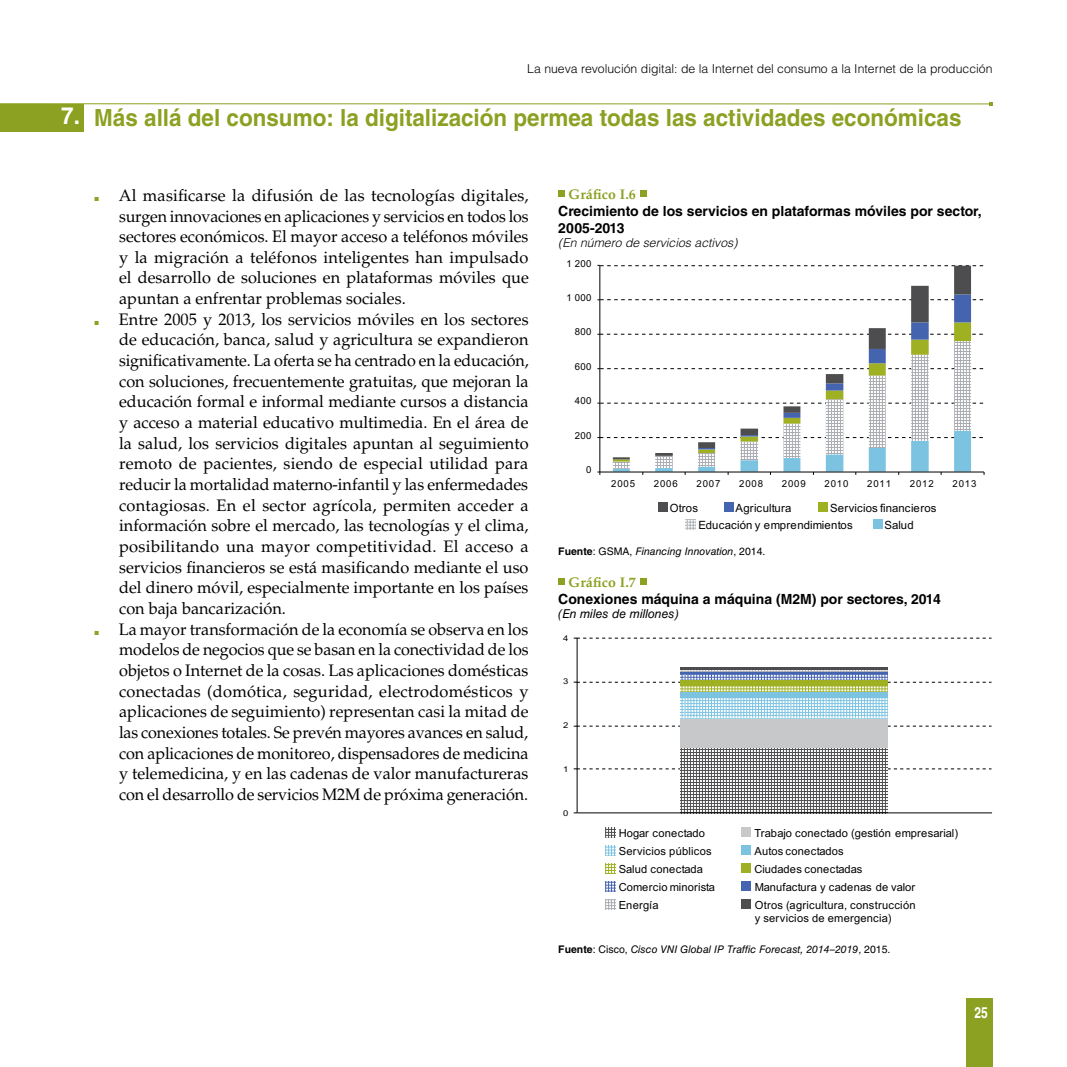
<style>
.page{position:relative;width:1067px;height:1067px;background:#fff}
.page>*{position:absolute;margin:0;border:0;box-sizing:border-box;transform-origin:0 0}
.t1{font:700 23.62px "Helvetica LT Std";color:#8ca122;scale:.95 1}
.t2{font:16.62px/20.7px "Palatino LT Std";color:#000;text-align:justify}
.t3{font:700 condensed 15.4px "Helvetica";color:#fff;scale:.96 1}
.t4{font:700 14px/16.8px "Helvetica LT Std";color:#000}
.t5{font:700 14px "Palatino LT Std";letter-spacing:.01em;color:#8ca122}
.t6{font:300 12.25px "Helvetica LT Std";color:#000}
.t7{font:italic 300 12.25px "Helvetica LT Std";color:#000}
.t8{font:italic 12.25px "Helvetica LT Std";color:#000}
.t9{font:11.38px/16.8px "Arial";letter-spacing:.015em;color:#000}
.t10{font:11.2px/13.3px "Arial";letter-spacing:.015em;color:#000}
.t11{font:italic 10.5px "Helvetica LT Std";color:#000}
.t12{font:9.62px "Arial";letter-spacing:.085em;color:#000}
.t13{font:8.05px "Arial";color:#000;scale:1.18 1}
.s1{color:#fff}
.s2{font-family:"Times New Roman";font-weight:700;font-size:8.75px;color:#8ca122}
.s3{font-weight:700;font-style:normal}
.s4{font-style:normal}
</style>
<div class="page">
<div style="left:965px;top:998px;width:27px;height:69px;background:#8ca122"></div>
<div style="left:0;top:104px;width:84px;height:27px;background:#8ca122"></div>
<hr style="left:0;top:103px;width:990px;height:1px;background:#8ca122">
<div style="left:558px;top:190px;width:7px;height:7px;background:#8ca122"></div>
<div style="left:639px;top:190px;width:7px;height:7px;background:#8ca122"></div>
<svg style="left:614px;top:266px;width:357px;height:28px"></svg>
<hr style="left:599px;top:265px;width:1px;height:207px;background:#000">
<svg style="left:597px;top:265px;width:386px;height:1px"></svg>
<svg style="left:597px;top:294px;width:387px;height:181px"></svg>
<div style="left:658px;top:502px;width:9px;height:10px;background:#4d4d4f"></div>
<div style="left:723px;top:502px;width:10px;height:10px;background:#4464af"></div>
<div style="left:818px;top:502px;width:10px;height:10px;background:#9fb022"></div>
<svg style="left:685px;top:519px;width:10px;height:10px"></svg>
<div style="left:873px;top:519px;width:10px;height:10px;background:#7cc3e2"></div>
<div style="left:558px;top:578px;width:7px;height:7px;background:#8ca122"></div>
<div style="left:639px;top:578px;width:7px;height:7px;background:#8ca122"></div>
<svg style="left:680px;top:747px;width:207px;height:65px;fill:#ececec"></svg>
<div style="left:680px;top:718px;width:207px;height:29px;background:#c7c8ca"></div>
<svg style="left:680px;top:698px;width:207px;height:20px"></svg>
<div style="left:680px;top:691px;width:207px;height:7px;background:#7cc3e2"></div>
<svg style="left:680px;top:686px;width:207px;height:5px"></svg>
<div style="left:680px;top:679px;width:207px;height:7px;background:#9fb022"></div>
<svg style="left:680px;top:674px;width:207px;height:5px"></svg>
<hr style="left:680px;top:671px;width:207px;height:3px;background:#4464af">
<hr style="left:680px;top:670px;width:207px;height:1px;background:#bfbfbf">
<hr style="left:680px;top:667px;width:207px;height:3px;background:#4d4d4f">
<hr style="left:577px;top:638px;width:1px;height:175px;background:#000">
<svg style="left:573px;top:638px;width:418px;height:1px"></svg>
<svg style="left:573px;top:682px;width:418px;height:1px"></svg>
<svg style="left:573px;top:726px;width:418px;height:1px"></svg>
<svg style="left:573px;top:768px;width:418px;height:1px"></svg>
<hr style="left:577px;top:812px;width:415px;height:1px;background:#000">
<svg style="left:605px;top:827px;width:10px;height:10px"></svg>
<div style="left:741px;top:827px;width:10px;height:10px;background:#c7c8ca"></div>
<svg style="left:605px;top:845px;width:10px;height:10px"></svg>
<div style="left:741px;top:845px;width:10px;height:10px;background:#7cc3e2"></div>
<svg style="left:605px;top:863px;width:10px;height:10px"></svg>
<div style="left:741px;top:863px;width:10px;height:10px;background:#9fb022"></div>
<svg style="left:605px;top:881px;width:10px;height:10px"></svg>
<div style="left:741px;top:881px;width:10px;height:10px;background:#4464af"></div>
<svg style="left:605px;top:899px;width:10px;height:10px"></svg>
<div style="left:741px;top:899px;width:10px;height:10px;background:#4d4d4f"></div>
<p class="t6" style="left:527px;top:61px;width:467px">La nueva revolución digital: de la Internet del consumo a la Internet de la producción</p>
<h1 class="t1" style="left:61px;top:103px;width:949px"><span class="s1">7.</span> Más allá del consumo: la digitalización permea todas las actividades económicas</h1>
<p class="t2" style="left:119px;top:185px;width:411px;text-indent:-25px"><span class="s2">■</span> Al masificarse la difusión de las tecnologías digitales, surgen innovaciones en aplicaciones y servicios en todos los sectores económicos. El mayor acceso a teléfonos móviles y la migración a teléfonos inteligentes han impulsado el desarrollo de soluciones en plataformas móviles que apuntan a enfrentar problemas sociales.</p>
<p class="t2" style="left:119px;top:309px;width:411px;text-indent:-25px"><span class="s2">■</span> Entre 2005 y 2013, los servicios móviles en los sectores de educación, banca, salud y agricultura se expandieron significativamente. La oferta se ha centrado en la educación, con soluciones, frecuentemente gratuitas, que mejoran la educación formal e informal mediante cursos a distancia y acceso a material educativo multimedia. En el área de la salud, los servicios digitales apuntan al seguimiento remoto de pacientes, siendo de especial utilidad para reducir la mortalidad materno-infantil y las enfermedades contagiosas. En el sector agrícola, permiten acceder a información sobre el mercado, las tecnologías y el clima, posibilitando una mayor competitividad. El acceso a servicios financieros se está masificando mediante el uso del dinero móvil, especialmente importante en los países con baja bancarización.</p>
<p class="t2" style="left:119px;top:619px;width:411px;text-indent:-25px"><span class="s2">■</span> La mayor transformación de la economía se observa en los modelos de negocios que se basan en la conectividad de los objetos o Internet de la cosas. Las aplicaciones domésticas conectadas (domótica, seguridad, electrodomésticos y aplicaciones de seguimiento) representan casi la mitad de las conexiones totales. Se prevén mayores avances en salud, con aplicaciones de monitoreo, dispensadores de medicina y telemedicina, y en las cadenas de valor manufactureras con el desarrollo de servicios M2M de próxima generación.</p>
<p class="t5" style="left:568px;top:186px;width:69px">Gráfico I.6</p>
<p class="t4" style="left:558px;top:202px;width:425px">Crecimiento de los servicios en plataformas móviles por sector,<br>2005-2013</p>
<p class="t7" style="left:558px;top:235px;width:181px">(En número de servicios activos)</p>
<p class="t12" style="left:566px;top:257px;width:26px">1 200</p>
<p class="t12" style="left:566px;top:291px;width:26px">1 000</p>
<p class="t12" style="left:575px;top:326px;width:18px">800</p>
<p class="t12" style="left:575px;top:360px;width:18px">600</p>
<p class="t12" style="left:575px;top:394px;width:18px">400</p>
<p class="t12" style="left:575px;top:429px;width:18px">200</p>
<p class="t12" style="left:586px;top:463px;width:7px">0</p>
<p class="t12" style="left:611px;top:477px;width:25px">2005</p>
<p class="t12" style="left:654px;top:477px;width:25px">2006</p>
<p class="t12" style="left:696px;top:477px;width:25px">2007</p>
<p class="t12" style="left:739px;top:477px;width:25px">2008</p>
<p class="t12" style="left:782px;top:477px;width:25px">2009</p>
<p class="t12" style="left:824px;top:477px;width:25px">2010</p>
<p class="t12" style="left:867px;top:477px;width:25px">2011</p>
<p class="t12" style="left:910px;top:477px;width:25px">2012</p>
<p class="t12" style="left:952px;top:477px;width:25px">2013</p>
<p class="t9" style="left:669px;top:500px;width:30px">Otros</p>
<p class="t9" style="left:735px;top:500px;width:57px">Agricultura</p>
<p class="t9" style="left:698px;top:500px;width:240px;text-indent:131px">Servicios financieros<br>Educación y emprendimientos</p>
<p class="t9" style="left:884px;top:516px;width:31px">Salud</p>
<p class="t11" style="left:558px;top:545px;width:209px"><span class="s3">Fuente</span><span class="s4">: GSMA,</span> Financing Innovation<span class="s4">, 2014.</span></p>
<p class="t5" style="left:568px;top:574px;width:69px">Gráfico I.7</p>
<p class="t4" style="left:558px;top:590px;width:384px">Conexiones máquina a máquina (M2M) por sectores, 2014</p>
<p class="t8" style="left:558px;top:607px;width:122px">(En miles de millones)</p>
<p class="t13" style="left:563px;top:632px;width:6px">4</p>
<p class="t13" style="left:563px;top:676px;width:6px">3</p>
<p class="t13" style="left:563px;top:720px;width:6px">2</p>
<p class="t13" style="left:563px;top:764px;width:6px">1</p>
<p class="t13" style="left:563px;top:807px;width:6px">0</p>
<p class="t10" style="left:618px;top:826px;width:88px">Hogar conectado</p>
<p class="t10" style="left:754px;top:826px;width:205px">Trabajo conectado (gestión empresarial)</p>
<p class="t10" style="left:618px;top:844px;width:95px">Servicios públicos</p>
<p class="t10" style="left:754px;top:844px;width:91px">Autos conectados</p>
<p class="t10" style="left:618px;top:862px;width:86px">Salud conectada</p>
<p class="t10" style="left:754px;top:862px;width:110px">Ciudades conectadas</p>
<p class="t10" style="left:618px;top:880px;width:98px">Comercio minorista</p>
<p class="t10" style="left:754px;top:880px;width:162px">Manufactura y cadenas de valor</p>
<p class="t10" style="left:618px;top:898px;width:41px">Energía</p>
<p class="t10" style="left:754px;top:898px;width:162px">Otros (agricultura, construcción y servicios de emergencia)</p>
<p class="t11" style="left:558px;top:943px;width:334px"><span class="s3">Fuente</span><span class="s4">: Cisco,</span> Cisco VNI Global IP Traffic Forecast, 2014–2019<span class="s4">, 2015.</span></p>
<p class="t3" style="left:974px;top:1003px;width:16px">25</p>
</div>
